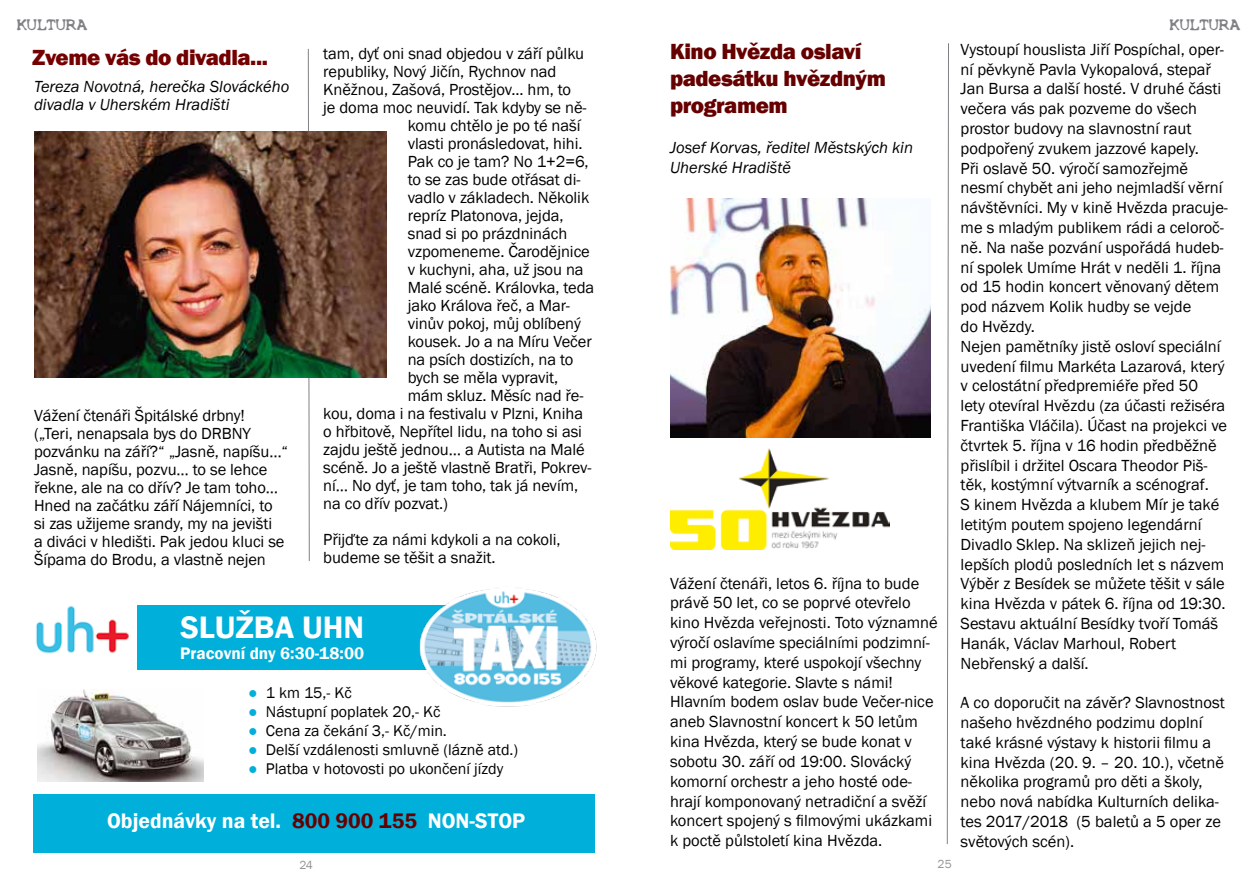
<style>
.page{position:relative;width:1259px;height:893px;background:#fff}
.page>*{position:absolute;margin:0;border:0;box-sizing:border-box;transform-origin:0 0}
.t1{font:600 31.95px "Franklin Gothic";color:#fff}
.t2{font:800 22.5px/27px "Franklin Gothic";letter-spacing:-.02em;color:#600}
.t3{font:800 22.5px "Franklin Gothic";letter-spacing:-.02em;color:#740000}
.t4{font:600 21.6px "Franklin Gothic";color:#fff}
.t5{font:600 17.25px "Franklin Gothic";color:#fff}
.t6{font:16.5px/19.8px "Franklin Gothic";color:#000}
.t7{font:italic 16.5px/18px "Franklin Gothic";color:#000}
.t8{font:15.9px "Franklin Gothic";color:#000}
.t9{font:14.4px "X Files Regular";color:#818084}
.t10{font:12px "Franklin Gothic";color:#939397}
.s1{color:#00afda}
.s2{color:#600}
</style>
<div class="page">
<img style="left:670px;top:448px;width:219px;height:101px">
<svg style="left:308px;top:48px;width:2px;height:513px"></svg>
<img style="left:36px;top:605px;width:94px;height:49px">
<img style="left:38px;top:689px;width:165px;height:92px">
<div style="left:138px;top:605px;width:418px;height:65px;background:#00afda"></div>
<div style="left:33px;top:794px;width:562px;height:59px;background:#00afda"></div>
<img style="left:419px;top:589px;width:178px;height:117px">
<img style="left:34px;top:132px;width:352px;height:245px">
<svg style="left:947px;top:105px;width:1px;height:739px"></svg>
<img style="left:670px;top:198px;width:260px;height:239px">
<p class="t9" style="left:17px;top:19px;width:72px">KULTURA</p>
<h2 class="t3" style="left:32px;top:42px;width:237px">Zveme vás do divadla...</h2>
<p class="t7" style="left:34px;top:78px;width:257px">Tereza Novotná, herečka Slováckého divadla v Uherském Hradišti</p>
<p class="t6" style="left:34px;top:407px;width:256px;line-height:18px">Vážení čtenáři Špitálské drbny!<br>(„Teri, nenapsala bys do DRBNY pozvánku na září?“ „Jasně, napíšu…“ Jasně, napíšu, pozvu… to se lehce řekne, ale na co dřív? Je tam toho… Hned na začátku září Nájemníci, to si zas užijeme srandy, my na jevišti<br>a diváci v hledišti. Pak jedou kluci se Šípama do Brodu, a vlastně nejen</p>
<p class="t6" style="left:323px;top:44px;width:262px">tam, dyť oni snad objedou v září půlku</p>
<p class="t6" style="left:323px;top:62px;width:235px">republiky, Nový Jičín, Rychnov nad</p>
<p class="t6" style="left:323px;top:80px;width:249px">Kněžnou, Zašová, Prostějov... hm, to</p>
<p class="t6" style="left:323px;top:98px;width:265px">je doma moc neuvidí. Tak kdyby se ně-</p>
<p class="t6" style="left:408px;top:116px;width:174px">komu chtělo je po té naší</p>
<p class="t6" style="left:408px;top:134px;width:176px">vlasti pronásledovat, hihi.</p>
<p class="t6" style="left:408px;top:152px;width:182px">Pak co je tam? No 1+2=6,</p>
<p class="t6" style="left:408px;top:170px;width:174px">to se zas bude otřásat di-</p>
<p class="t6" style="left:408px;top:188px;width:183px">vadlo v základech. Několik</p>
<p class="t6" style="left:408px;top:206px;width:157px">repríz Platonova, jejda,</p>
<p class="t6" style="left:408px;top:224px;width:161px">snad si po prázdninách</p>
<p class="t6" style="left:408px;top:242px;width:184px">vzpomeneme. Čarodějnice</p>
<p class="t6" style="left:408px;top:260px;width:177px">v kuchyni, aha, už jsou na</p>
<p class="t6" style="left:408px;top:278px;width:188px">Malé scéně. Královka, teda</p>
<p class="t6" style="left:408px;top:296px;width:164px">jako Králova řeč, a Mar-</p>
<p class="t6" style="left:408px;top:314px;width:175px">vinův pokoj, můj oblíbený</p>
<p class="t6" style="left:408px;top:332px;width:185px">kousek. Jo a na Míru Večer</p>
<p class="t6" style="left:408px;top:350px;width:167px">na psích dostizích, na to</p>
<p class="t6" style="left:408px;top:368px;width:152px">bych se měla vypravit,</p>
<p class="t6" style="left:408px;top:386px;width:177px">mám skluz. Měsíc nad ře-</p>
<p class="t6" style="left:323px;top:404px;width:261px">kou, doma i na festivalu v Plzni, Kniha</p>
<p class="t6" style="left:323px;top:422px;width:260px">o hřbitově, Nepřítel lidu, na toho si asi</p>
<p class="t6" style="left:323px;top:440px;width:263px">zajdu ještě jednou… a Autista na Malé</p>
<p class="t6" style="left:323px;top:458px;width:270px">scéně. Jo a ještě vlastně Bratři, Pokrev-</p>
<p class="t6" style="left:323px;top:476px;width:256px">ní… No dyť, je tam toho, tak já nevím,</p>
<p class="t6" style="left:323px;top:494px;width:126px">na co dřív pozvat.)</p>
<p class="t6" style="left:323px;top:531px;width:239px;line-height:18px">Přijďte za námi kdykoli a na cokoli, budeme se těšit a snažit.</p>
<h2 class="t2" style="left:670px;top:38px;width:217px">Kino Hvězda oslaví padesátku hvězdným programem</h2>
<p class="t7" style="left:670px;top:138px;width:245px;line-height:19.8px">Josef Korvas, ředitel Městských kin<br>Uherské Hradiště</p>
<p class="t6" style="left:670px;top:574px;width:269px">Vážení čtenáři, letos 6. října to bude právě 50 let, co se poprvé otevřelo kino Hvězda veřejnosti. Toto významné výročí oslavíme speciálními podzimní&shy;mi programy, které uspokojí všechny věkové kategorie. Slavte s námi!<br>Hlavním bodem oslav bude Večer-nice aneb Slavnostní koncert k 50 letům kina Hvězda, který se bude konat v sobotu 30. září od 19:00. Slovácký komorní orchestr a jeho hosté ode&shy;hrají komponovaný netradiční a svěží koncert spojený s filmovými ukázkami k poctě půlstoletí kina Hvězda.</p>
<h1 class="t1" style="left:180px;top:608px;width:185px">SLUŽBA UHN</h1>
<p class="t5" style="left:180px;top:642px;width:185px">Pracovní dny 6:30-18:00</p>
<p class="t8" style="left:248px;top:682px;width:105px"><span class="s1">●</span> 1 km 15,- Kč</p>
<p class="t8" style="left:248px;top:702px;width:194px"><span class="s1">●</span> Nástupní poplatek 20,- Kč</p>
<p class="t8" style="left:248px;top:721px;width:200px"><span class="s1">●</span> Cena za čekání 3,- Kč/min.</p>
<p class="t8" style="left:248px;top:740px;width:272px"><span class="s1">●</span> Delší vzdálenosti smluvně (lázně atd.)</p>
<p class="t8" style="left:248px;top:759px;width:257px"><span class="s1">●</span> Platba v hotovosti po ukončení jízdy</p>
<h3 class="t4" style="left:107px;top:807px;width:419px">Objednávky na tel. <span class="s2">800 900 155</span> NON-STOP</h3>
<p class="t10" style="left:299px;top:858px;width:15px">24</p>
<p class="t10" style="left:937px;top:857px;width:16px">25</p>
<p class="t9" style="left:1170px;top:19px;width:72px">KULTURA</p>
<p class="t6" style="left:960px;top:40px;width:269px">Vystoupí houslista Jiří Pospíchal, oper&shy;ní pěvkyně Pavla Vykopalová, stepař Jan Bursa a další hosté. V druhé části večera vás pak pozveme do všech prostor budovy na slavnostní raut podpořený zvukem jazzové kapely.<br>Při oslavě 50. výročí samozřejmě nesmí chybět ani jeho nejmladší věrní návštěvníci. My v kině Hvězda pracuje&shy;me s mladým publikem rádi a celoroč&shy;ně. Na naše pozvání uspořádá hudeb&shy;ní spolek Umíme Hrát v neděli 1. října od 15 hodin koncert věnovaný dětem pod názvem Kolik hudby se vejde<br>do Hvězdy.<br>Nejen pamětníky jistě osloví speciální uvedení filmu Markéta Lazarová, který v celostátní předpremiéře před 50<br>lety otevíral Hvězdu (za účasti režiséra Františka Vláčila). Účast na projekci ve čtvrtek 5. října v 16 hodin předběžně přislíbil i držitel Oscara Theodor Piš&shy;těk, kostýmní výtvarník a scénograf.<br>S kinem Hvězda a klubem Mír je také letitým poutem spojeno legendární Divadlo Sklep. Na sklizeň jejich nej&shy;lepších plodů posledních let s názvem Výběr z Besídek se můžete těšit v sále kina Hvězda v pátek 6. října od 19:30.<br>Sestavu aktuální Besídky tvoří Tomáš Hanák, Václav Marhoul, Robert Nebřenský a další.</p>
<p class="t6" style="left:960px;top:693px;width:266px">A co doporučit na závěr? Slavnostnost našeho hvězdného podzimu doplní také krásné výstavy k historii filmu a kina Hvězda (20. 9. – 20. 10.), včetně několika programů pro děti a školy, nebo nová nabídka Kulturních delika&shy;tes 2017/2018 (5 baletů a 5 oper ze světových scén).</p>
</div>
